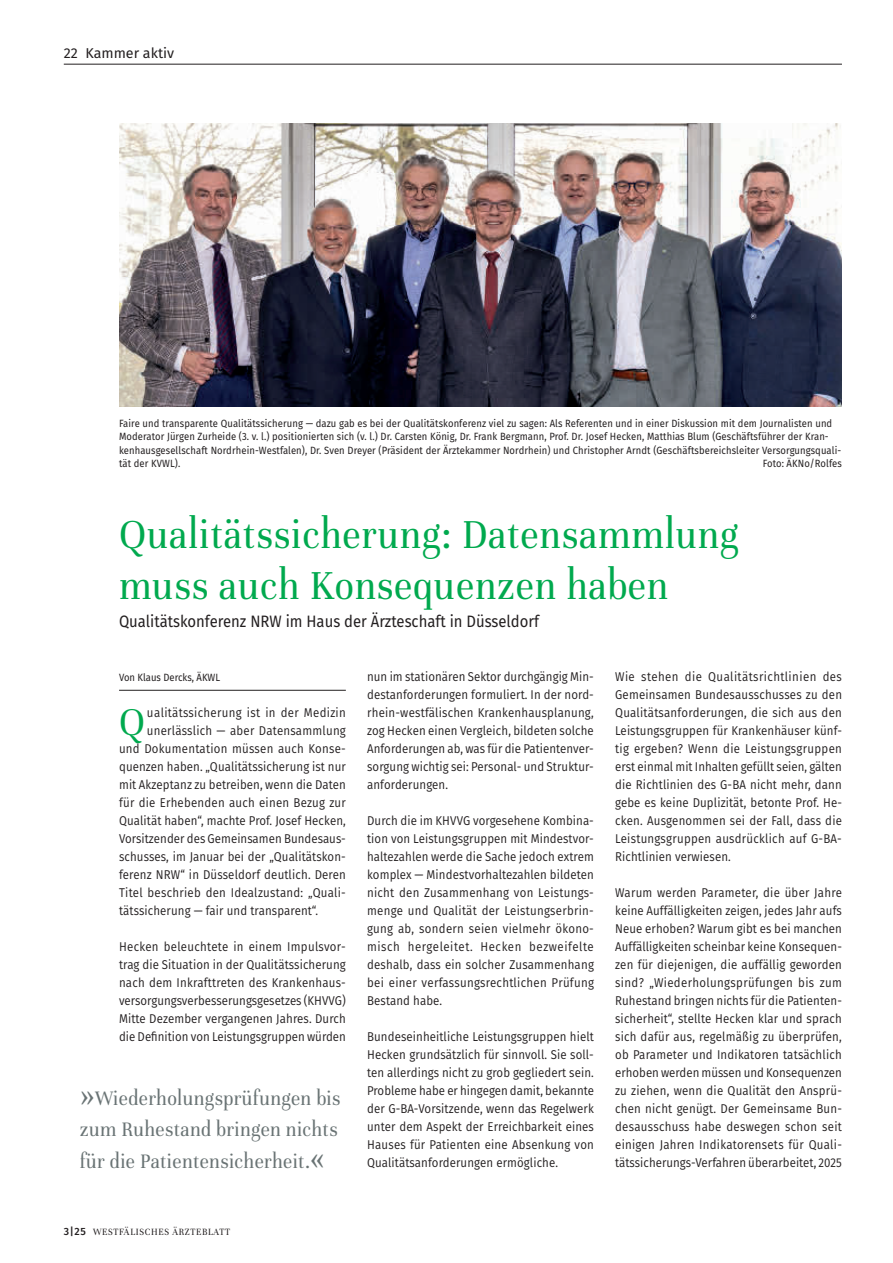
<style>
.page{position:relative;width:893px;height:1263px;background:#fff}
.page>*{position:absolute;margin:0;border:0;box-sizing:border-box;transform-origin:0 0}
.t1{font:45px/51px "Unna";letter-spacing:.02em;color:#00a94e;scale:.9 1}
.t2{font:42.9px "Unna";color:#00a94e;scale:.9 1}
.t3{font:22.5px/31.5px "Unna";letter-spacing:.02em;color:#697374;text-align:justify;scale:.9 1}
.t4{font:16.5px "Fira Sans";color:#231f20;scale:.9 1}
.t5{font:14.25px "Fira Sans";color:#231f20}
.t6{font:12.75px/18px "Fira Sans";letter-spacing:.01em;color:#231f20;text-align:justify;scale:.9 1}
.t7{font:10.5px/13.5px "Fira Sans";letter-spacing:.01em;color:#231f20;scale:.9 1}
.t8{font:10.5px "Unna";letter-spacing:.07em;color:#231f20;scale:.9 1}
.s1{font-size:37.5px}
.s2{font-family:"Fira Sans";font-weight:500}
</style>
<div class="page">
<hr style="left:64px;top:64px;width:778px;height:1px;background:#231f20">
<hr style="left:119px;top:690px;width:227px;height:1px;background:#231f20">
<img style="left:119px;top:123px;width:723px;height:284px">
<p class="t5" style="left:64px;top:43px;width:112px">22 Kammer aktiv</p>
<p class="t7" style="left:119px;top:416px;width:804px">Faire und transparente Qualitätssicherung — dazu gab es bei der Qualitätskonferenz viel zu sagen: Als Referenten und in einer Diskussion mit dem Journalisten und Moderator Jürgen Zurheide (3. v. l.) positionierten sich (v. l.) Dr. Carsten König, Dr. Frank Bergmann, Prof. Dr. Josef Hecken, Matthias Blum (Geschäftsführer der Kran&shy;kenhausgesellschaft Nordrhein-Westfalen), Dr. Sven Dreyer (Präsident der Ärztekammer Nordrhein) und Christopher Arndt (Geschäftsbereichsleiter Versorgungsquali&shy;tät der KVWL).</p>
<p class="t7" style="left:763px;top:456px;width:90px">Foto: ÄKNo/Rolfes</p>
<h1 class="t1" style="left:119px;top:506px;width:690px">Qualitätssicherung: Datensammlung muss auch Konsequenzen haben</h1>
<p class="t4" style="left:119px;top:609px;width:468px">Qualitätskonferenz NRW im Haus der Ärzteschaft in Düsseldorf</p>
<p class="t7" style="left:119px;top:671px;width:114px">Von Klaus Dercks, ÄKWL</p>
<h2 class="t2" style="left:119px;top:692px;width:30px">Q</h2>
<p class="t6" style="left:147px;top:704px;width:223px">ualitätssicherung ist in der Medizin</p>
<p class="t6" style="left:147px;top:722px;width:223px">unerlässlich — aber Datensammlung</p>
<p class="t6" style="left:119px;top:740px;width:253px">und Dokumentation müssen auch Konse-</p>
<p class="t6" style="left:119px;top:758px;width:253px">quenzen haben. „Qualitätssicherung ist nur</p>
<p class="t6" style="left:119px;top:776px;width:253px">mit Akzeptanz zu betreiben, wenn die Daten</p>
<p class="t6" style="left:119px;top:794px;width:253px">für die Erhebenden auch einen Bezug zur</p>
<p class="t6" style="left:119px;top:812px;width:253px">Qualität haben“, machte Prof. Josef Hecken,</p>
<p class="t6" style="left:119px;top:830px;width:253px">Vorsitzender des Gemeinsamen Bundesaus-</p>
<p class="t6" style="left:119px;top:848px;width:253px">schusses, im Januar bei der „Qualitätskon-</p>
<p class="t6" style="left:119px;top:866px;width:254px">ferenz NRW“ in Düsseldorf deutlich. Deren</p>
<p class="t6" style="left:119px;top:884px;width:253px">Titel beschrieb den Idealzustand: „Quali-</p>
<p class="t6" style="left:119px;top:902px;width:223px">tätssicherung — fair und transparent“.</p>
<p class="t6" style="left:119px;top:938px;width:254px">Hecken beleuchtete in einem Impulsvor&shy;trag die Situation in der Qualitätssicherung nach dem Inkrafttreten des Krankenhaus&shy;versorgungsverbesserungsgesetzes (KHVVG)<br>Mitte Dezember vergangenen Jahres. Durch die Definition von Leistungsgruppen würden</p>
<h3 class="t3" style="left:80px;top:1080px;width:291px"><span class="s1">»</span>Wiederholungsprüfungen bis zum Ruhestand bringen nichts für die Patientensicherheit.<span class="s1">«</span></h3>
<p class="t6" style="left:367px;top:668px;width:253px">nun im stationären Sektor durchgängig Min&shy;destanforderungen formuliert. In der nord&shy;rhein-westfälischen Krankenhausplanung, zog Hecken einen Vergleich, bildeten solche Anforderungen ab, was für die Patientenver&shy;sorgung wichtig sei: Personal- und Struktur&shy;anforderungen.</p>
<p class="t6" style="left:367px;top:812px;width:254px">Durch die im KHVVG vorgesehene Kombina&shy;tion von Leistungsgruppen mit Mindestvor&shy;haltezahlen werde die Sache jedoch extrem komplex — Mindestvorhaltezahlen bildeten nicht den Zusammenhang von Leistungs&shy;menge und Qualität der Leistungserbrin&shy;gung ab, sondern seien vielmehr ökono&shy;misch hergeleitet. Hecken bezweifelte deshalb, dass ein solcher Zusammenhang bei einer verfassungsrechtlichen Prüfung Bestand habe.</p>
<p class="t6" style="left:367px;top:1028px;width:254px">Bundeseinheitliche Leistungsgruppen hielt Hecken grundsätzlich für sinnvoll. Sie soll&shy;ten allerdings nicht zu grob gegliedert sein.<br>Probleme habe er hingegen damit, bekannte der G-BA-Vorsitzende, wenn das Regelwerk unter dem Aspekt der Erreichbarkeit eines Hauses für Patienten eine Absenkung von Qualitätsanforderungen ermögliche.</p>
<p class="t6" style="left:615px;top:668px;width:254px">Wie stehen die Qualitätsrichtlinien des Gemeinsamen Bundesausschusses zu den Qualitätsanforderungen, die sich aus den Leistungsgruppen für Krankenhäuser künf&shy;tig ergeben? Wenn die Leistungsgruppen erst einmal mit Inhalten gefüllt seien, gälten die Richtlinien des G-BA nicht mehr, dann gebe es keine Duplizität, betonte Prof. He&shy;cken. Ausgenommen sei der Fall, dass die Leistungsgruppen ausdrücklich auf G-BA-Richtlinien verwiesen.</p>
<p class="t6" style="left:615px;top:884px;width:254px">Warum werden Parameter, die über Jahre keine Auffälligkeiten zeigen, jedes Jahr aufs Neue erhoben? Warum gibt es bei manchen Auffälligkeiten scheinbar keine Konsequen&shy;zen für diejenigen, die auffällig geworden sind? „Wiederholungsprüfungen bis zum Ruhestand bringen nichts für die Patienten&shy;sicherheit“, stellte Hecken klar und sprach sich dafür aus, regelmäßig zu überprüfen, ob Parameter und Indikatoren tatsächlich erhoben werden müssen und Konsequenzen zu ziehen, wenn die Qualität den Ansprü&shy;chen nicht genügt. Der Gemeinsame Bun&shy;desausschuss habe deswegen schon seit einigen Jahren Indikatorensets für Quali&shy;tätssicherungs-Verfahren überarbeitet, 2025</p>
<p class="t8" style="left:64px;top:1224px;width:186px"><span class="s2">3|25</span> WESTFÄLISCHES ÄRZTEBLATT</p>
</div>
